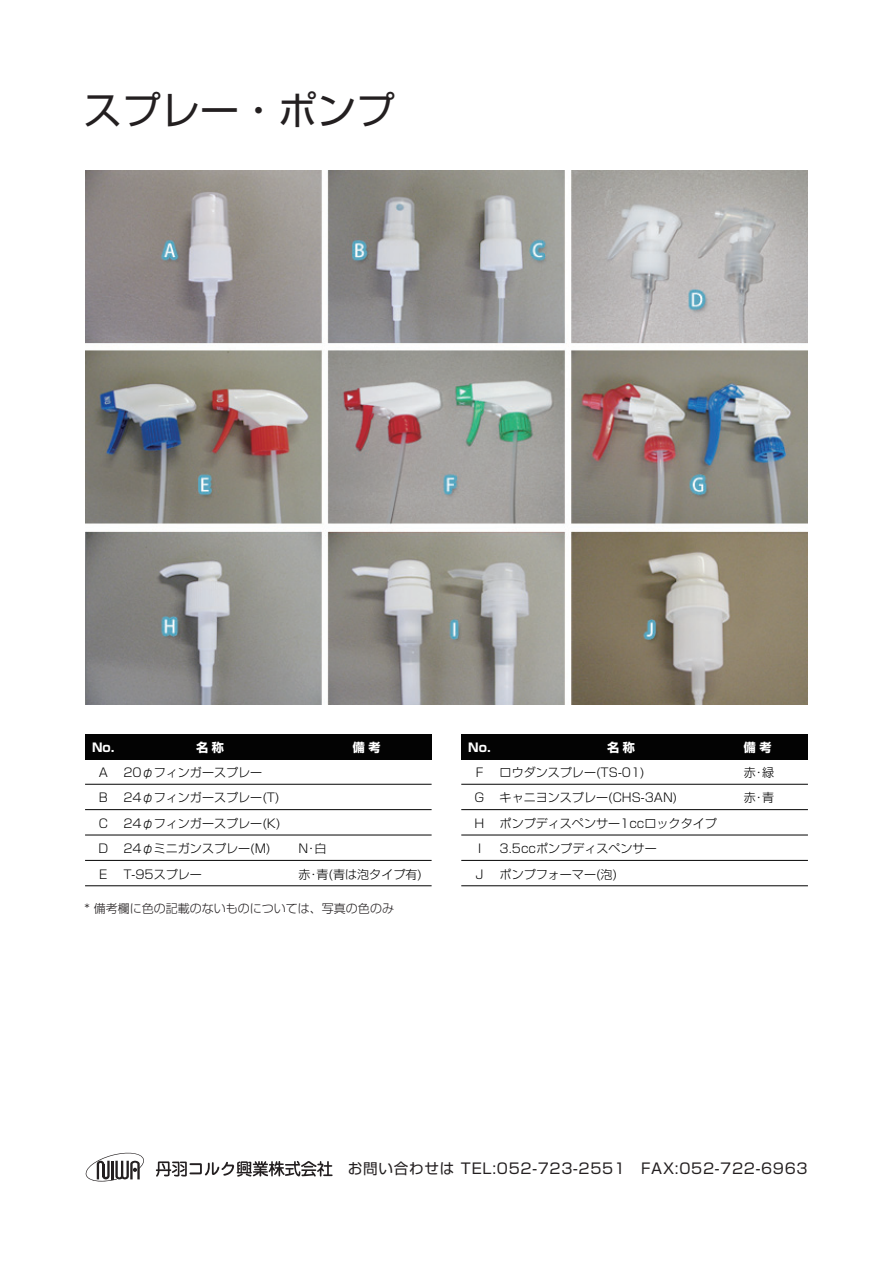
<style>
.page{position:relative;width:893px;height:1263px;background:#fff}
.page>*{position:absolute;margin:0;border:0;box-sizing:border-box;transform-origin:0 0}
.t1{font:39px "Shin Go Pro";color:#231f20}
.t2{font:14.7px "Shin Go Pro";letter-spacing:.05em;color:#231f20}
.t3{font:300 12px "Shin Go Pro";color:#030303}
.t4{font:300 12px "Shin Go Pro";color:#231f20}
.t5{font:700 12px "Shin Go Pro";letter-spacing:.3em;color:#fff}
</style>
<div class="page">
<svg style="left:156px;top:1161px;width:177px;height:15px"></svg>
<svg style="left:85px;top:1152px;width:59px;height:30px"></svg>
<img style="left:85px;top:170px;width:723px;height:534px">
<div style="left:85px;top:734px;width:347px;height:26px;background:#030303"></div>
<hr style="left:85px;top:784px;width:347px;height:1px;background:#030303">
<hr style="left:85px;top:809px;width:347px;height:1px;background:#030303">
<hr style="left:85px;top:835px;width:347px;height:1px;background:#030303">
<hr style="left:85px;top:860px;width:347px;height:1px;background:#030303">
<hr style="left:85px;top:885px;width:347px;height:1px;background:#030303">
<div style="left:461px;top:734px;width:347px;height:26px;background:#030303"></div>
<hr style="left:461px;top:784px;width:347px;height:1px;background:#030303">
<hr style="left:461px;top:809px;width:347px;height:1px;background:#030303">
<hr style="left:461px;top:835px;width:347px;height:1px;background:#030303">
<hr style="left:461px;top:860px;width:347px;height:1px;background:#030303">
<hr style="left:461px;top:885px;width:347px;height:1px;background:#030303">
<h1 class="t1" style="left:83px;top:78px;width:313px">スプレー・ポンプ</h1>
<p class="t5" style="left:92px;top:737px;width:24px">No.</p>
<p class="t5" style="left:196px;top:737px;width:29px">名称</p>
<p class="t5" style="left:353px;top:737px;width:29px">備考</p>
<p class="t3" style="left:99px;top:763px;width:11px">A</p>
<p class="t3" style="left:123px;top:763px;width:140px">20φフィンガースプレー</p>
<p class="t3" style="left:99px;top:788px;width:11px">B</p>
<p class="t3" style="left:123px;top:788px;width:158px">24φフィンガースプレー(T)</p>
<p class="t3" style="left:99px;top:813px;width:11px">C</p>
<p class="t3" style="left:123px;top:813px;width:159px">24φフィンガースプレー(K)</p>
<p class="t3" style="left:98px;top:839px;width:11px">D</p>
<p class="t3" style="left:123px;top:839px;width:149px">24φミニガンスプレー(M)</p>
<p class="t3" style="left:298px;top:839px;width:30px">N･白</p>
<p class="t3" style="left:99px;top:864px;width:10px">E</p>
<p class="t3" style="left:123px;top:864px;width:80px">T-95スプレー</p>
<p class="t3" style="left:298px;top:864px;width:125px">赤･青(青は泡タイプ有)</p>
<p class="t4" style="left:85px;top:899px;width:311px">* 備考欄に色の記載のないものについては、写真の色のみ</p>
<p class="t5" style="left:468px;top:737px;width:24px">No.</p>
<p class="t5" style="left:607px;top:737px;width:29px">名称</p>
<p class="t5" style="left:744px;top:737px;width:29px">備考</p>
<p class="t3" style="left:476px;top:763px;width:9px">F</p>
<p class="t3" style="left:500px;top:763px;width:147px">ロウダンスプレー(TS-01)</p>
<p class="t3" style="left:744px;top:763px;width:32px">赤･緑</p>
<p class="t3" style="left:475px;top:788px;width:11px">G</p>
<p class="t3" style="left:500px;top:788px;width:179px">キャニヨンスプレー(CHS-3AN)</p>
<p class="t3" style="left:744px;top:788px;width:32px">赤･青</p>
<p class="t3" style="left:475px;top:813px;width:11px">H</p>
<p class="t3" style="left:500px;top:813px;width:219px">ポンプディスペンサー1ccロックタイプ</p>
<p class="t3" style="left:478px;top:839px;width:5px">I</p>
<p class="t3" style="left:500px;top:839px;width:159px">3.5ccポンプディスペンサー</p>
<p class="t3" style="left:476px;top:864px;width:9px">J</p>
<p class="t3" style="left:500px;top:864px;width:119px">ポンプフォーマー(泡)</p>
<p class="t2" style="left:348px;top:1157px;width:461px">お問い合わせは TEL:052-723-2551　FAX:052-722-6963</p>
</div>
